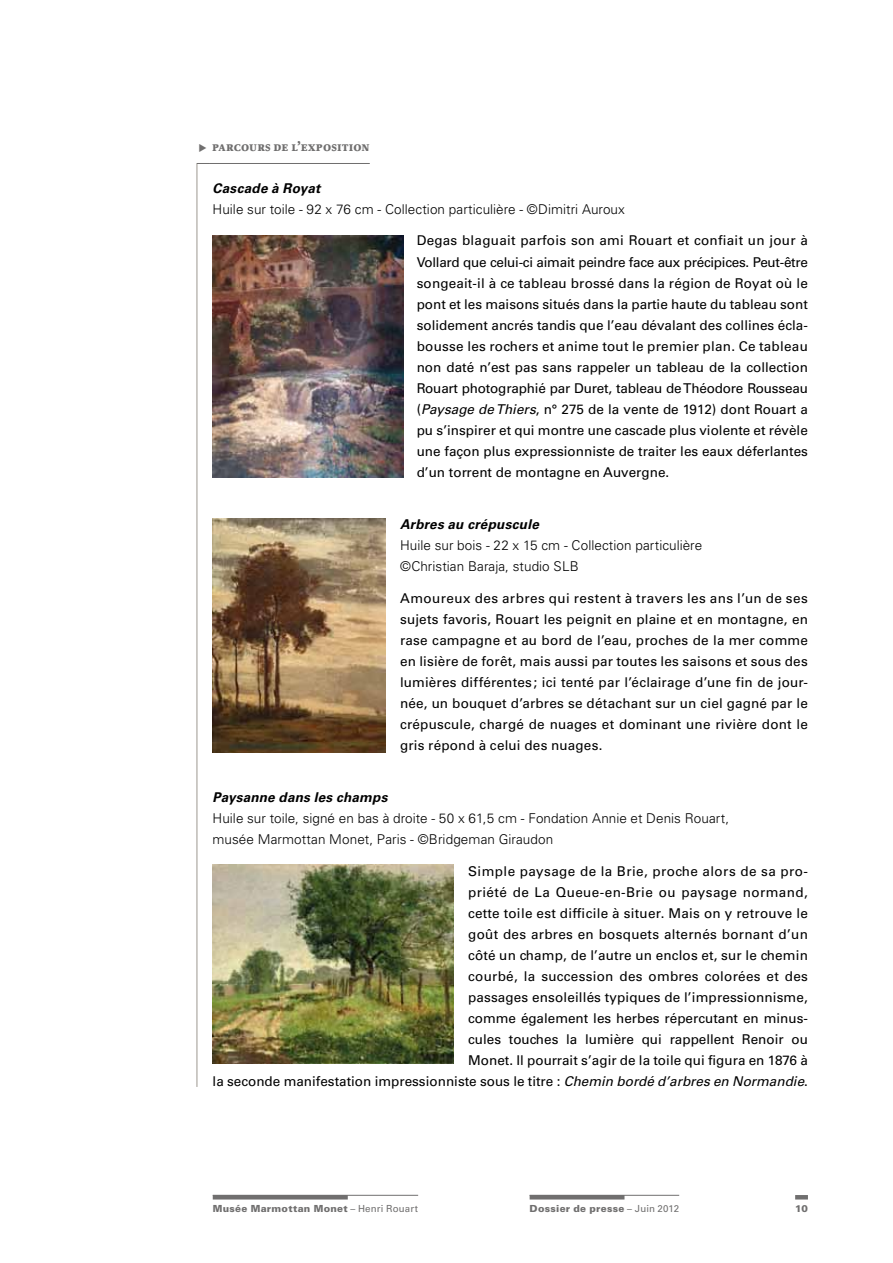
<style>
.page{position:relative;width:893px;height:1263px;background:#fff}
.page>*{position:absolute;margin:0;border:0;box-sizing:border-box;transform-origin:0 0}
.t1{font:14.25px "Proforma Bold SC";letter-spacing:.005em;color:#706f6f}
.t2{font:13.5px/21px "Univers";letter-spacing:.01em;color:#000;text-align:justify}
.t3{font:300 13.5px/21px "Univers";letter-spacing:.005em;color:#000}
.t4{font:italic 700 13.5px "Univers";letter-spacing:.015em;color:#000}
.t5{font:900 9.75px "Univers";letter-spacing:.03em;color:#706f6f}
.s1{font-style:italic}
.s2{font-weight:400}
</style>
<div class="page">
<hr style="left:795px;top:1195px;width:13px;height:4px;background:#706f6f">
<hr style="left:213px;top:1195px;width:205px;height:1px;background:#706f6f">
<hr style="left:213px;top:1195px;width:135px;height:4px;background:#706f6f">
<hr style="left:530px;top:1195px;width:149px;height:1px;background:#706f6f">
<hr style="left:530px;top:1195px;width:94px;height:4px;background:#706f6f">
<hr style="left:197px;top:163px;width:1px;height:924px;background:#9c9790">
<svg style="left:197px;top:163px;width:12px;height:1px"></svg>
<hr style="left:209px;top:163px;width:161px;height:1px;background:#706f6f">
<img style="left:213px;top:236px;width:191px;height:241px">
<img style="left:213px;top:519px;width:172px;height:234px">
<img style="left:213px;top:865px;width:240px;height:198px">
<p class="t1" style="left:197px;top:138px;width:174px">◆ parcours de l’exposition</p>
<p class="t4" style="left:213px;top:180px;width:109px">Cascade à Royat</p>
<p class="t3" style="left:213px;top:199px;width:414px">Huile sur toile - 92 x 76 cm - Collection particulière - ©Dimitri Auroux</p>
<p class="t2" style="left:417px;top:230px;width:393px">Degas blaguait parfois son ami Rouart et confiait un jour à Vollard que celui-ci aimait peindre face aux précipices. Peut-être songeait-il à ce tableau brossé dans la région de Royat où le pont et les maisons situés dans la partie haute du tableau sont solidement ancrés tandis que l’eau dévalant des collines écla&shy;bousse les rochers et anime tout le premier plan. Ce tableau non daté n’est pas sans rappeler un tableau de la collection Rouart photographié par Duret, tableau de Théodore Rousseau (<span class="s1">Paysage de Thiers</span>, n° 275 de la vente de 1912) dont Rouart a pu s’inspirer et qui montre une cascade plus violente et révèle une façon plus expressionniste de traiter les eaux déferlantes d’un torrent de montagne en Auvergne.</p>
<p class="t4" style="left:400px;top:516px;width:140px">Arbres au crépuscule</p>
<p class="t3" style="left:400px;top:535px;width:304px">Huile sur bois - 22 x 15 cm - Collection particulière ©Christian Baraja, studio SLB</p>
<p class="t2" style="left:400px;top:587px;width:409px">Amoureux des arbres qui restent à travers les ans l’un de ses sujets favoris, Rouart les peignit en plaine et en montagne, en rase campagne et au bord de l’eau, proches de la mer comme en lisière de forêt, mais aussi par toutes les saisons et sous des lumières différentes ; ici tenté par l’éclairage d’une fin de jour&shy;née, un bouquet d’arbres se détachant sur un ciel gagné par le crépuscule, chargé de nuages et dominant une rivière dont le gris répond à celui des nuages.</p>
<p class="t4" style="left:213px;top:789px;width:176px">Paysanne dans les champs</p>
<p class="t3" style="left:213px;top:808px;width:518px">Huile sur toile, signé en bas à droite - 50 x 61,5 cm - Fondation Annie et Denis Rouart, musée Marmottan Monet, Paris - ©Bridgeman Giraudon</p>
<p class="t2" style="left:213px;top:860px;width:597px;text-align:right">Simple paysage de la Brie, proche alors de sa pro-<br>priété de La Queue-en-Brie ou paysage normand,<br>cette toile est difficile à situer. Mais on y retrouve le<br>goût des arbres en bosquets alternés bornant d’un<br>côté un champ, de l’autre un enclos et, sur le chemin<br>courbé, la succession des ombres colorées et des<br>passages ensoleillés typiques de l’impressionnisme,<br>comme également les herbes répercutant en minus-<br>cules touches la lumière qui rappellent Renoir ou<br>Monet. Il pourrait s’agir de la toile qui figura en 1876 à<br>la seconde manifestation impressionniste sous le titre : <span class="s1">Chemin bordé d’arbres en Normandie</span>.</p>
<p class="t5" style="left:213px;top:1202px;width:207px">Musée Marmottan Monet <span class="s2">– Henri Rouart</span></p>
<p class="t5" style="left:530px;top:1202px;width:151px">Dossier de presse <span class="s2">– Juin 2012</span></p>
<p class="t5" style="left:795px;top:1202px;width:14px">10</p>
</div>
